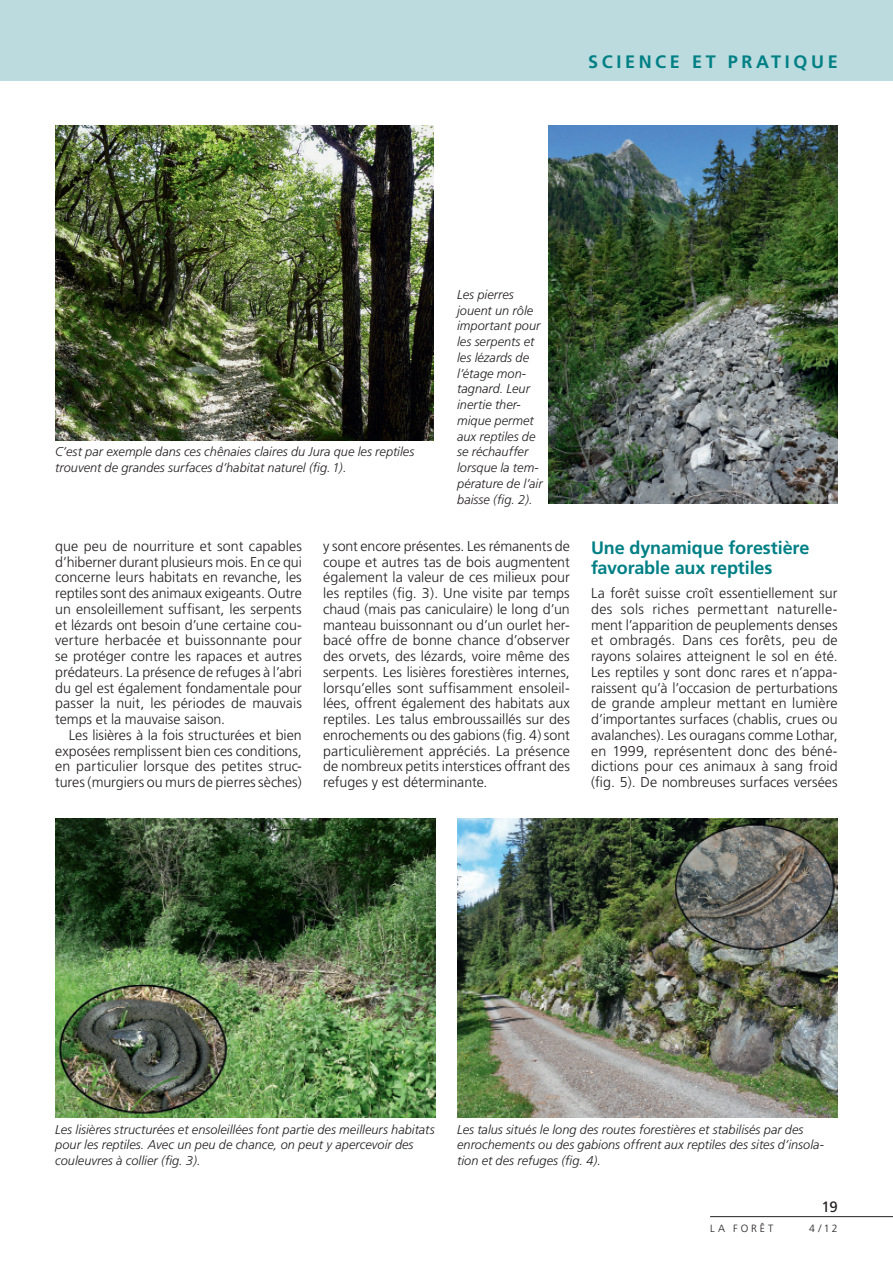
<style>
.page{position:relative;width:893px;height:1263px;background:#fff}
.page>*{position:absolute;margin:0;border:0;box-sizing:border-box;transform-origin:0 0}
.Intertitre_2li{font:700 18px/19.5px "Frutiger";letter-spacing:-.005em;color:#008085}
.Intertitre_2li-2{font:700 18px "Frutiger";letter-spacing:.2em;color:#008085}
.t1{font:15px "Frutiger";color:#231f20}
.Texte_de_base{font:300 14.25px/15.8px "Frutiger";color:#231f20;text-align:justify}
.Légendes_indd{font:italic 300 12.75px/15.8px "Frutiger";color:#231f20}
.t2{font:300 10.5px "Frutiger";letter-spacing:.275em;color:#231f20}
</style>
<div class="page">
<hr style="left:710px;top:1216px;width:183px;height:1px;background:#231f20">
<div style="left:0;top:0;width:893px;height:81px;background:#bcdbde"></div>
<img style="left:55px;top:125px;width:379px;height:316px">
<img style="left:549px;top:125px;width:289px;height:379px">
<img style="left:55px;top:819px;width:381px;height:299px">
<img style="left:457px;top:819px;width:381px;height:299px">
<p class="Intertitre_2li-2" style="left:588px;top:51px;width:251px">SCIENCE ET PRATIQUE</p>
<p class="Légendes_indd" style="left:55px;top:444px;width:361px">C’est par exemple dans ces chênaies claires du Jura que les reptiles trouvent de grandes surfaces d’habitat naturel (fig. 1).</p>
<p class="Légendes_indd" style="left:457px;top:286px;width:87px">Les pierres jouent un rôle important pour les serpents et les lézards de l’étage mon&shy;tagnard. Leur inertie ther&shy;mique permet aux reptiles de se réchauffer lorsque la tem&shy;pérature de l’air baisse (fig. 2).</p>
<p class="Texte_de_base" style="left:55px;top:538px;width:248px">que peu de nourriture et sont capables d’hiberner durant plusieurs mois. En ce qui concerne leurs habitats en revanche, les reptiles sont des animaux exigeants. Outre un ensoleillement suffisant, les serpents et lézards ont besoin d’une certaine cou&shy;verture herbacée et buissonnante pour se protéger contre les rapaces et autres prédateurs. La présence de refuges à l’abri du gel est également fondamentale pour passer la nuit, les périodes de mauvais temps et la mauvaise saison.</p>
<p class="Texte_de_base" style="left:55px;top:727px;width:248px;text-indent:14px">Les lisières à la fois structurées et bien exposées remplissent bien ces conditions, en particulier lorsque des petites struc&shy;tures (murgiers ou murs de pierres sèches)</p>
<p class="Texte_de_base" style="left:323px;top:538px;width:248px">y sont encore présentes. Les rémanents de coupe et autres tas de bois augmentent également la valeur de ces milieux pour les reptiles (fig. 3). Une visite par temps chaud (mais pas caniculaire) le long d’un manteau buissonnant ou d’un ourlet her&shy;bacé offre de bonne chance d’observer des orvets, des lézards, voire même des serpents. Les lisières forestières internes, lorsqu’elles sont suffisamment ensoleil&shy;lées, offrent également des habitats aux reptiles. Les talus embroussaillés sur des enrochements ou des gabions (fig. 4) sont particulièrement appréciés. La présence de nombreux petits interstices offrant des refuges y est déterminante.</p>
<p class="Intertitre_2li" style="left:591px;top:538px;width:220px">Une dynamique forestière favorable aux reptiles</p>
<p class="Texte_de_base" style="left:591px;top:585px;width:248px">La forêt suisse croît essentiellement sur des sols riches permettant naturelle&shy;ment l’apparition de peuplements denses et ombragés. Dans ces forêts, peu de rayons solaires atteignent le sol en été.<br>Les reptiles y sont donc rares et n’appa&shy;raissent qu’à l’occasion de perturbations de grande ampleur mettant en lumière d’importantes surfaces (chablis, crues ou avalanches). Les ouragans comme Lothar, en 1999, représentent donc des béné&shy;dictions pour ces animaux à sang froid (fig. 5). De nombreuses surfaces versées</p>
<p class="Légendes_indd" style="left:55px;top:1121px;width:381px">Les lisières structurées et ensoleillées font partie des meilleurs habitats pour les reptiles. Avec un peu de chance, on peut y apercevoir des couleuvres à collier (fig. 3).</p>
<p class="Légendes_indd" style="left:457px;top:1121px;width:368px">Les talus situés le long des routes forestières et stabilisés par des enrochements ou des gabions offrent aux reptiles des sites d’insola&shy;tion et des refuges (fig. 4).</p>
<p class="t1" style="left:822px;top:1198px;width:18px">19</p>
<p class="t2" style="left:710px;top:1222px;width:65px">LA FORÊT</p>
<p class="t2" style="left:809px;top:1222px;width:30px">4/12</p>
</div>
